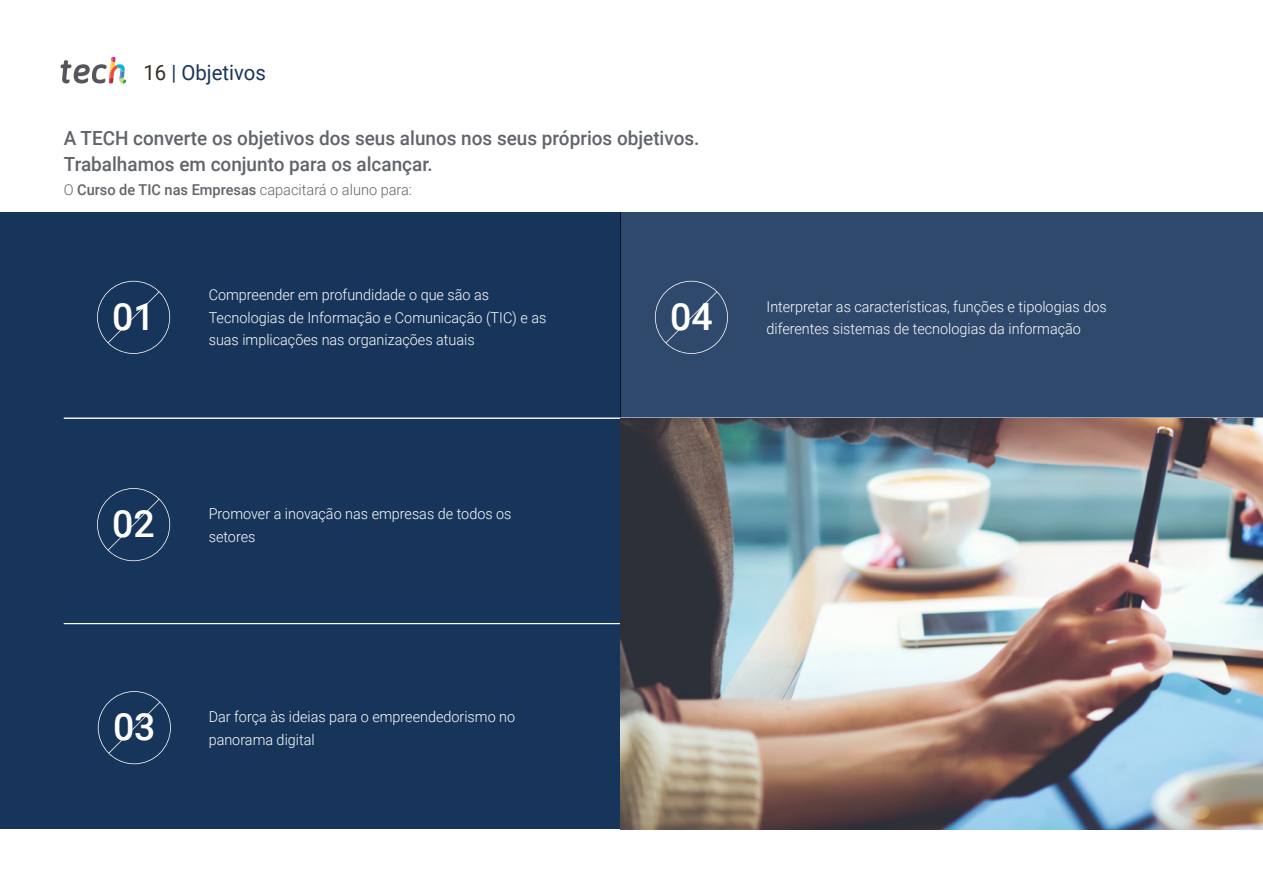
<style>
.page{position:relative;width:1263px;height:893px;background:#fff}
.page>*{position:absolute;margin:0;border:0;box-sizing:border-box;transform-origin:0 0}
.t1{font:500 37.5px "Roboto";color:#fff}
.t2{font:21px "Roboto";color:#1a355c}
.t3{font:500 19.5px/25.5px "Roboto";color:#61646a}
.t4{font:300 15px/22.5px "Roboto";color:#fff;scale:.96 1}
.t5{font:300 15px "Roboto";color:#61646a}
.s1{color:#312e20}
.s2{font-weight:500}
</style>
<div class="page">
<div style="left:0;top:213px;width:621px;height:616px;background:#17355b"></div>
<div style="left:621px;top:213px;width:642px;height:616px;background:#2e496b"></div>
<svg style="left:61px;top:57px;width:65px;height:27px"></svg>
<svg style="left:97px;top:281px;width:73px;height:73px"></svg>
<svg style="left:97px;top:488px;width:73px;height:73px"></svg>
<svg style="left:98px;top:691px;width:73px;height:73px"></svg>
<svg style="left:655px;top:281px;width:73px;height:73px"></svg>
<hr style="left:64px;top:418px;width:1199px;height:1px;background:#fff">
<hr style="left:64px;top:623px;width:1199px;height:1px;background:#fff">
<img style="left:621px;top:418px;width:642px;height:411px">
<h2 class="t2" style="left:144px;top:57px;width:124px"><span class="s1">16</span> | Objetivos</h2>
<h3 class="t3" style="left:64px;top:125px;width:637px">A TECH converte os objetivos dos seus alunos nos seus próprios objetivos.<br>Trabalhamos em conjunto para os alcançar.</h3>
<p class="t5" style="left:64px;top:179px;width:350px">O <span class="s2">Curso de TIC nas Empresas</span> capacitará o aluno para:</p>
<h1 class="t1" style="left:112px;top:290px;width:44px">01</h1>
<p class="t4" style="left:209px;top:283px;width:353px">Compreender em profundidade o que são as<br>Tecnologias de Informação e Comunicação (TIC) e as suas implicações nas organizações atuais</p>
<h1 class="t1" style="left:670px;top:290px;width:44px">04</h1>
<p class="t4" style="left:766px;top:295px;width:356px">Interpretar as características, funções e tipologias dos</p>
<p class="t4" style="left:766px;top:317px;width:329px">diferentes sistemas de tecnologias da informação</p>
<h1 class="t1" style="left:112px;top:498px;width:44px">02</h1>
<p class="t4" style="left:209px;top:502px;width:317px">Promover a inovação nas empresas de todos os setores</p>
<h1 class="t1" style="left:113px;top:701px;width:44px">03</h1>
<p class="t4" style="left:209px;top:705px;width:321px">Dar força às ideias para o empreendedorismo no panorama digital</p>
</div>
